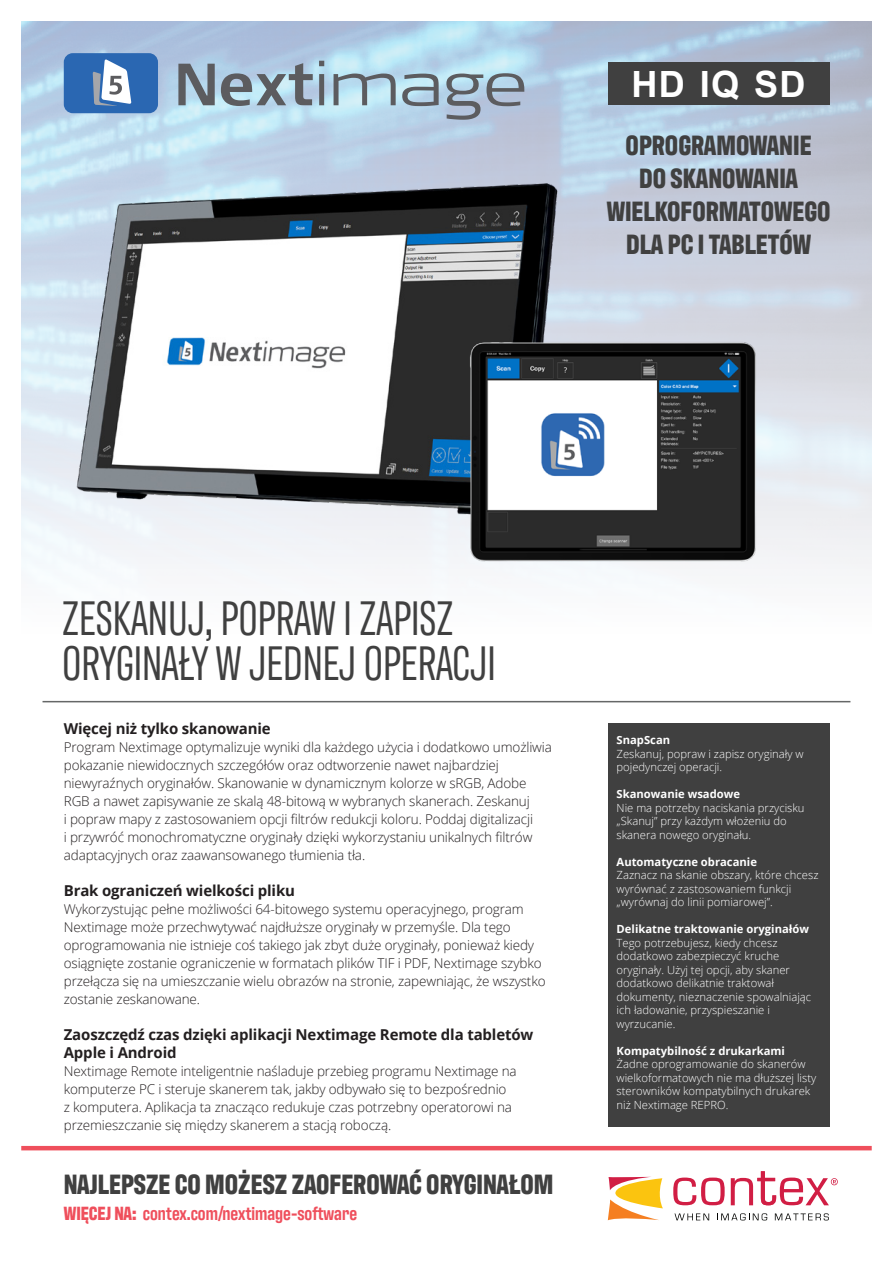
<style>
.page{position:relative;width:893px;height:1263px;background:#fff}
.page>*{position:absolute;margin:0;border:0;box-sizing:border-box;transform-origin:0 0}
.Headline{font:49.5px/45px "Antarctican Headline";color:#404040}
.t1{font:700 36.15px "Arial";color:#fff}
.Call_out_lines{font:700 28.5px/33px "Antarctican Headline";color:#404040;text-align:center}
.t2{font:600 19.5px "Antarctican Headline";color:#ef4f5c}
.Copy{font:700 15px/18px "Open Sans";letter-spacing:-.01em;color:#231f20}
.Copy-2{font:300 13.5px/18px "Open Sans";letter-spacing:-.01em;color:#231f20}
.Features_brød{font:300 11.25px/13.5px "Open Sans";color:#fff}
.Features_headline{font:700 11.25px "Open Sans";color:#fff}
.s1{font-weight:700}
</style>
<div class="page">
<div style="left:608px;top:723px;width:221px;height:404px;background:#404040"></div>
<img style="left:21px;top:21px;width:851px;height:548px">
<hr style="left:43px;top:701px;width:807px;height:1px;background:#656767">
<div style="left:608px;top:63px;width:221px;height:42px;background:#404040"></div>
<img style="left:25px;top:130px;width:582px;height:438px">
<img style="left:469px;top:339px;width:289px;height:224px">
<div style="left:64px;top:53px;width:94px;height:60px;background:#2a67b2;border-radius:9px"></div>
<svg style="left:178px;top:64px;width:37px;height:41px;background:#7f8c96"></svg>
<svg style="left:319px;top:61px;width:5px;height:44px"></svg>
<svg style="left:334px;top:74px;width:62px;height:31px;background:#9fb8c3"></svg>
<svg style="left:402px;top:74px;width:37px;height:32px"></svg>
<svg style="left:446px;top:73px;width:78px;height:47px;background:#98a7b8"></svg>
<svg style="left:221px;top:63px;width:92px;height:43px;background:#93a6b4"></svg>
<svg style="left:93px;top:59px;width:38px;height:47px"></svg>
<hr style="left:21px;top:1146px;width:851px;height:4px;background:#ef4f5c">
<svg style="left:673px;top:1177px;width:52px;height:28px"></svg>
<svg style="left:608px;top:1177px;width:55px;height:43px"></svg>
<svg style="left:674px;top:1213px;width:35px;height:7px"></svg>
<svg style="left:717px;top:1213px;width:50px;height:7px"></svg>
<svg style="left:775px;top:1213px;width:54px;height:7px"></svg>
<svg style="left:731px;top:1171px;width:107px;height:34px"></svg>
<p class="t1" style="left:632px;top:59px;width:176px">HD IQ SD</p>
<p class="Call_out_lines" style="left:607px;top:126px;width:225px">OPROGRAMOWANIE<br>DO SKANOWANIA<br>WIELKOFORMATOWEGO<br>DLA PC I TABLETÓW</p>
<p class="Headline" style="left:62px;top:593px;width:435px">ZESKANUJ, POPRAW I ZAPISZ<br>ORYGINAŁY W JEDNEJ OPERACJI</p>
<p class="Copy" style="left:64px;top:719px;width:208px">Więcej niż tylko skanowanie</p>
<p class="Copy-2" style="left:64px;top:738px;width:490px">Program Nextimage optymalizuje wyniki dla każdego użycia i dodatkowo umożliwia pokazanie niewidocznych szczegółów oraz odtworzenie nawet najbardziej niewyraźnych oryginałów. Skanowanie w dynamicznym kolorze w sRGB, Adobe RGB a nawet zapisywanie ze skalą 48-bitową w wybranych skanerach. Zeskanuj<br>i popraw mapy z zastosowaniem opcji filtrów redukcji koloru. Poddaj digitalizacji<br>i przywróć monochromatyczne oryginały dzięki wykorzystaniu unikalnych filtrów adaptacyjnych oraz zaawansowanego tłumienia tła.</p>
<p class="Copy" style="left:64px;top:881px;width:233px">Brak ograniczeń wielkości pliku</p>
<p class="Copy-2" style="left:64px;top:900px;width:483px">Wykorzystując pełne możliwości 64-bitowego systemu operacyjnego, program Nextimage może przechwytywać najdłuższe oryginały w przemyśle. Dla tego oprogramowania nie istnieje coś takiego jak zbyt duże oryginały, ponieważ kiedy osiągnięte zostanie ograniczenie w formatach plików TIF i PDF, Nextimage szybko przełącza się na umieszczanie wielu obrazów na stronie, zapewniając, że wszystko zostanie zeskanowane.</p>
<p class="Copy" style="left:64px;top:1025px;width:471px">Zaoszczędź czas dzięki aplikacji Nextimage Remote dla tabletów<br>Apple i Android</p>
<p class="Copy-2" style="left:64px;top:1062px;width:454px">Nextimage Remote inteligentnie naśladuje przebieg programu Nextimage na komputerze PC i steruje skanerem tak, jakby odbywało się to bezpośrednio<br>z komputera. Aplikacja ta znacząco redukuje czas potrzebny operatorowi na przemieszczanie się między skanerem a stacją roboczą.</p>
<p class="Call_out_lines" style="left:64px;top:1166px;width:491px">NAJLEPSZE CO MOŻESZ ZAOFEROWAĆ ORYGINAŁOM</p>
<p class="t2" style="left:64px;top:1200px;width:295px"><span class="s1">WIĘCEJ NA:</span> contex.com/nextimage-software</p>
<p class="Features_headline" style="left:617px;top:732px;width:55px">SnapScan</p>
<p class="Features_brød" style="left:617px;top:747px;width:188px">Zeskanuj, popraw i zapisz oryginały w pojedynczej operacji.</p>
<p class="Features_headline" style="left:617px;top:786px;width:125px">Skanowanie wsadowe</p>
<p class="Features_brød" style="left:617px;top:801px;width:189px">Nie ma potrzeby naciskania przycisku „Skanuj” przy każdym włożeniu do skanera nowego oryginału.</p>
<p class="Features_headline" style="left:617px;top:854px;width:142px">Automatyczne obracanie</p>
<p class="Features_brød" style="left:617px;top:868px;width:203px">Zaznacz na skanie obszary, które chcesz wyrównać z zastosowaniem funkcji „wyrównaj do linii pomiarowej”.</p>
<p class="Features_headline" style="left:617px;top:921px;width:194px">Delikatne traktowanie oryginałów</p>
<p class="Features_brød" style="left:617px;top:936px;width:196px">Tego potrzebujesz, kiedy chcesz dodatkowo zabezpieczyć kruche oryginały. Użyj tej opcji, aby skaner dodatkowo delikatnie traktował dokumenty, nieznaczenie spowalniając ich ładowanie, przyspieszanie i wyrzucanie.</p>
<p class="Features_headline" style="left:617px;top:1043px;width:170px">Kompatybilność z drukarkami</p>
<p class="Features_brød" style="left:617px;top:1057px;width:201px">Żadne oprogramowanie do skanerów wielkoformatowych nie ma dłuższej listy sterowników kompatybilnych drukarek niż Nextimage REPRO.</p>
</div>
